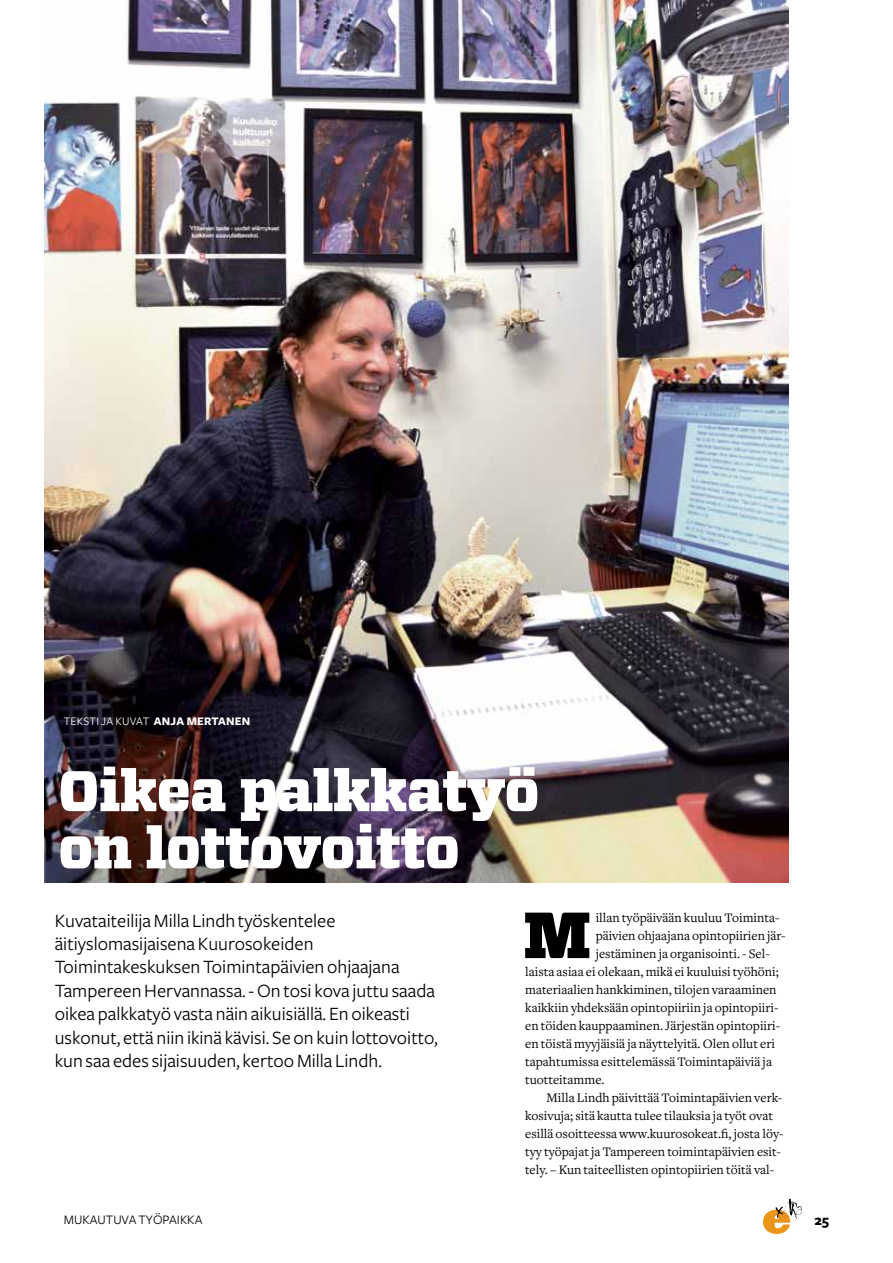
<style>
.page{position:relative;width:893px;height:1263px;background:#fff}
.page>*{position:absolute;margin:0;border:0;box-sizing:border-box;transform-origin:0 0}
.t1{font:900 64.95px "Vitesse";color:#000}
.t2{font:900 57.15px/57.2px "Vitesse";letter-spacing:-.01em;color:#fff}
.t3{font:19.5px/23.4px "Freight Sans";color:#000}
.t4{font:700 15px "Freight Sans";color:#000}
.t5{font:13.5px "Freight Text";color:#000}
.t6{font:13.5px "Freight Sans";color:#000}
.t7{font:12px "Freight Sans";color:#fff}
.s1{font-weight:700}
</style>
<div class="page">
<svg style="left:763px;top:1198px;width:38px;height:36px"></svg>
<img style="left:45px;top:0;width:744px;height:882px">
<p class="t7" style="left:64px;top:714px;width:186px">Teksti ja kuvat <span class="s1">ANJA MERTAN EN</span></p>
<h2 class="t2" style="left:58px;top:764px;width:482px">Oikea palkkatyö on lottovoitto</h2>
<p class="t3" style="left:55px;top:909px;width:384px">Kuvataiteilija Milla Lindh työskentelee äitiyslomasijaisena Kuurosokeiden Toimintakeskuksen Toimintapäivien ohjaajana Tampereen Hervannassa. - On tosi kova juttu saada oikea palkkatyö vasta näin aikuisiällä. En oikeasti uskonut, että niin ikinä kävisi. Se on kuin lottovoitto, kun saa edes sijaisuuden, kertoo Milla Lindh.</p>
<h1 class="t1" style="left:523px;top:892px;width:66px">M</h1>
<p class="t5" style="left:596px;top:910px;width:185px">illan työpäivään kuuluu Toiminta-</p>
<p class="t5" style="left:596px;top:928px;width:192px">päivien ohjaajana opintopiirien jär-</p>
<p class="t5" style="left:596px;top:946px;width:176px">jestäminen ja organisointi. - Sel-</p>
<p class="t5" style="left:525px;top:964px;width:255px">laista asiaa ei olekaan, mikä ei kuuluisi työhöni;</p>
<p class="t5" style="left:525px;top:982px;width:253px">materiaalien hankkiminen, tilojen varaaminen</p>
<p class="t5" style="left:525px;top:1000px;width:255px">kaikkiin yhdeksään opintopiiriin ja opintopiiri-</p>
<p class="t5" style="left:525px;top:1018px;width:257px">en töiden kauppaaminen. Järjestän opintopiiri-</p>
<p class="t5" style="left:525px;top:1036px;width:251px">en töistä myyjäisiä ja näyttelyitä. Olen ollut eri</p>
<p class="t5" style="left:525px;top:1054px;width:248px">tapahtumissa esittelemässä Toimintapäiviä ja</p>
<p class="t5" style="left:525px;top:1072px;width:81px">tuotteitamme.</p>
<p class="t5" style="left:546px;top:1090px;width:237px">Milla Lindh päivittää Toimintapäivien verk-</p>
<p class="t5" style="left:525px;top:1108px;width:249px">kosivuja; sitä kautta tulee tilauksia ja työt ovat</p>
<p class="t5" style="left:525px;top:1126px;width:260px">esillä osoitteessa www.kuurosokeat.fi, josta löy-</p>
<p class="t5" style="left:525px;top:1144px;width:257px">tyy työpajat ja Tampereen toimintapäivien esit-</p>
<p class="t5" style="left:525px;top:1162px;width:251px">tely. – Kun taiteellisten opintopiirien töitä val-</p>
<p class="t6" style="left:64px;top:1212px;width:140px">mukautuva työpaikka</p>
<p class="t4" style="left:814px;top:1212px;width:16px">25</p>
</div>
